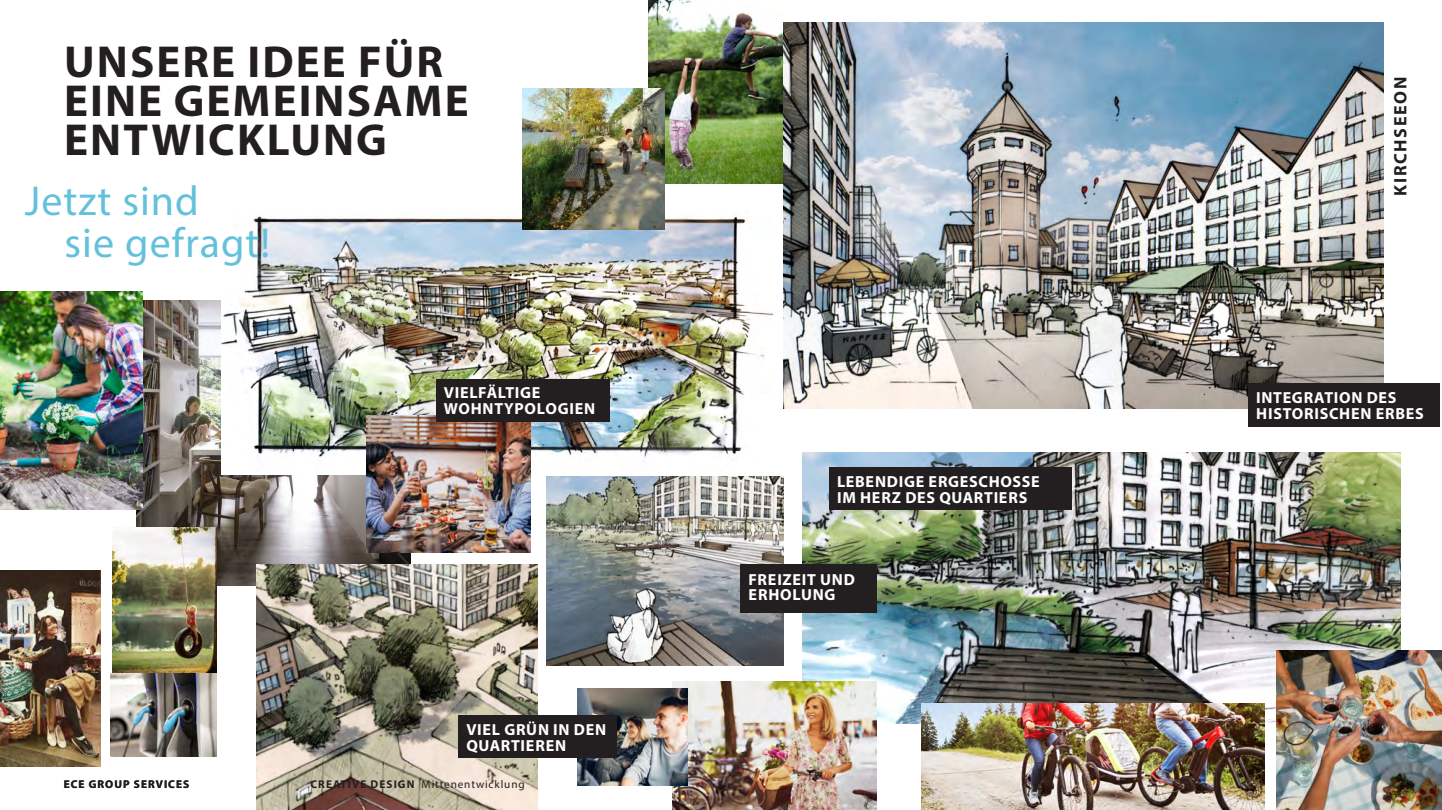
<style>
.page{position:relative;width:1442px;height:810px;background:#fff}
.page>*{position:absolute;margin:0;border:0;box-sizing:border-box;transform-origin:0 0}
.t1{font:700 45px "Myriad Pro";letter-spacing:.045em;color:#231f20}
.t2{font:42px "Myriad Pro";letter-spacing:.025em;color:#63c1db}
.t3{font:700 18px "Myriad Pro";letter-spacing:.095em;color:#231f20}
.t4{font:700 16.05px/15.6px "Myriad Pro";letter-spacing:.045em;color:#fff}
.t5{font:11.25px "Myriad Pro";letter-spacing:.075em;color:#231f20}
.Vertical_Info_Versal{font:700 11.25px "Myriad Pro";letter-spacing:.095em;color:#231f20}
.s1{font-weight:700}
</style>
<div class="page">
<img style="left:136px;top:300px;width:275px;height:286px">
<img style="left:256px;top:565px;width:282px;height:245px">
<img style="left:113px;top:527px;width:104px;height:160px">
<img style="left:0;top:291px;width:142px;height:218px">
<img style="left:648px;top:0;width:135px;height:184px">
<img style="left:221px;top:211px;width:553px;height:264px">
<img style="left:783px;top:22px;width:600px;height:386px">
<img style="left:802px;top:452px;width:598px;height:271px">
<img style="left:1276px;top:651px;width:165px;height:159px">
<img style="left:672px;top:681px;width:204px;height:129px">
<div style="left:1248px;top:383px;width:191px;height:44px;background:#231f20"></div>
<img style="left:546px;top:476px;width:237px;height:189px">
<img style="left:522px;top:89px;width:142px;height:141px">
<img style="left:367px;top:415px;width:163px;height:138px">
<div style="left:436px;top:379px;width:173px;height:43px;background:#231f20"></div>
<div style="left:740px;top:564px;width:136px;height:48px;background:#231f20"></div>
<img style="left:0;top:571px;width:100px;height:195px">
<img style="left:111px;top:674px;width:105px;height:83px">
<img style="left:921px;top:703px;width:343px;height:107px">
<img style="left:577px;top:688px;width:110px;height:97px">
<div style="left:459px;top:715px;width:158px;height:43px;background:#231f20"></div>
<div style="left:829px;top:467px;width:242px;height:43px;background:#231f20"></div>
<p class="t1" style="left:64px;top:32px;width:380px">UNSERE IDEE FÜR</p>
<p class="t1" style="left:64px;top:71px;width:406px">EINE GEMEINSAME</p>
<p class="t1" style="left:64px;top:110px;width:324px">ENTWICKLUNG</p>
<p class="t2" style="left:25px;top:175px;width:176px">Jetzt sind</p>
<p class="t2" style="left:65px;top:217px;width:207px">sie gefragt!</p>
<p class="t4" style="left:444px;top:385px;width:153px">VIELFÄLTIGE<br>WOHNTYPOLOGIEN</p>
<p class="Vertical_Info_Versal" style="left:64px;top:777px;width:127px">ECE GROUP SERVICES</p>
<p class="t4" style="left:466px;top:721px;width:141px">VIEL GRÜN IN DEN<br>QUARTIEREN</p>
<p class="t5" style="left:310px;top:778px;width:216px"><span class="s1">CREATIVE DESIGN</span> Mittenentwicklung</p>
<p class="t4" style="left:837px;top:473px;width:204px">LEBENDIGE ERGESCHOSSE</p>
<p class="t4" style="left:837px;top:489px;width:192px">IM HERZ DES QUARTIERS</p>
<p class="t4" style="left:748px;top:571px;width:108px">FREIZEIT UND<br>ERHOLUNG</p>
<p class="t3" style="left:1388px;top:196px;width:121px;rotate:-90deg">KIRCHSEEON</p>
<p class="t4" style="left:1256px;top:389px;width:169px">INTEGRATION DES<br>HISTORISCHEN ERBES</p>
</div>
